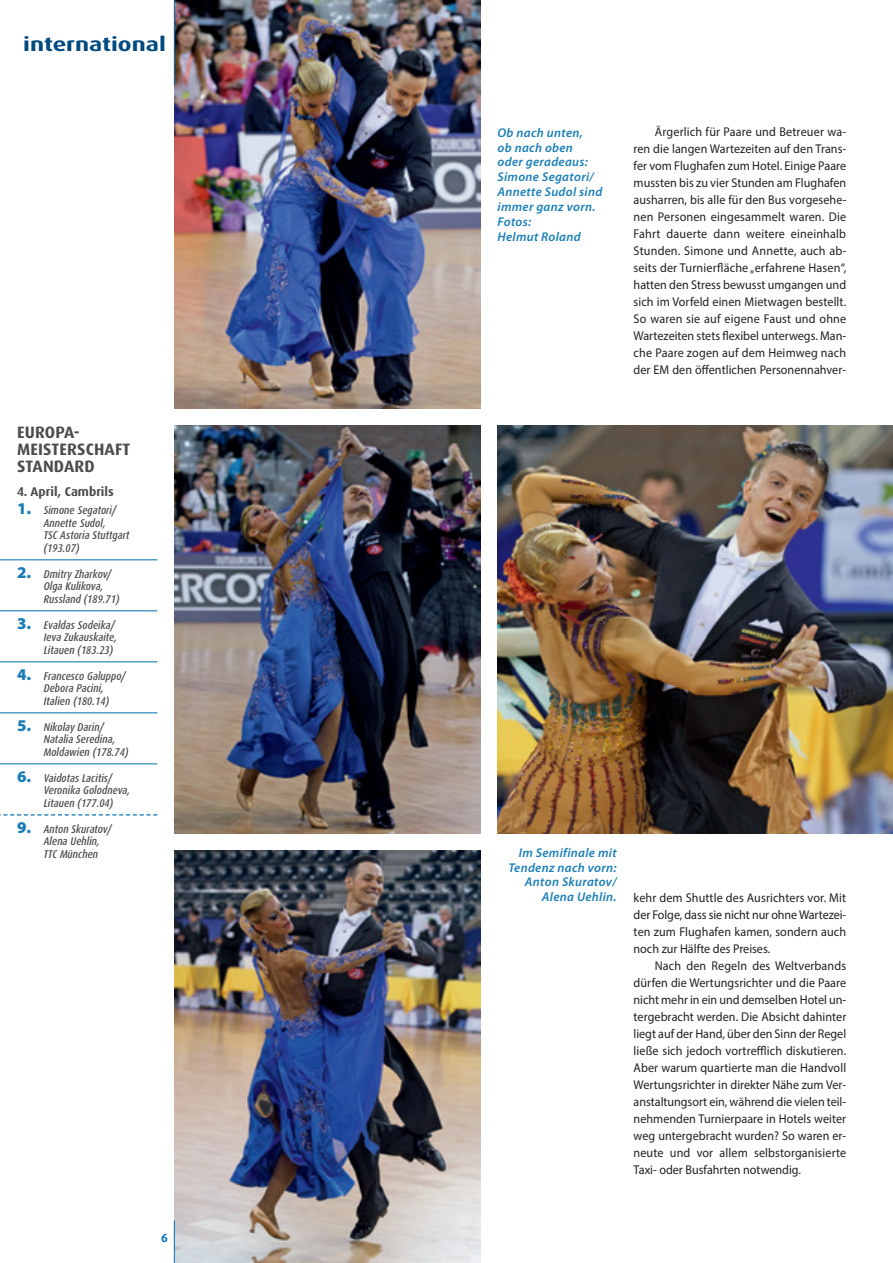
<style>
.page{position:relative;width:893px;height:1263px;background:#fff}
.page>*{position:absolute;margin:0;border:0;box-sizing:border-box;transform-origin:0 0}
.t1{font:700 19.5px "Dax OT";color:#004a7f;scale:1.25 1}
.t2{font:700 16.5px/17px "Dax OT";letter-spacing:.01em;color:#4b4c4d}
.t3{font:12.75px/17px "Myriad Pro";letter-spacing:.005em;color:#231f20;text-align:justify;scale:.95 1}
.t4{font:italic 600 12.75px/14.9px "Myriad Pro";letter-spacing:.025em;color:#197eb7}
.t5{font:700 12.75px "Dax OT";color:#4b4c4d}
.t6{font:700 12px "Dax OT";color:#0072bc}
.t7{font:italic 500 condensed 11.25px/12.8px "Dax OT";color:#4b4c4d}
.s1{font-family:"Myriad Pro";font-weight:900;font-style:normal;font-stretch:normal;font-size:16.5px;color:#197eb7}
</style>
<div class="page">
<img style="left:174px;top:0;width:306px;height:408px">
<img style="left:174px;top:425px;width:306px;height:408px">
<img style="left:174px;top:850px;width:306px;height:413px">
<img style="left:497px;top:425px;width:396px;height:408px">
<hr style="left:0;top:559px;width:157px;height:1px;background:#197eb7">
<hr style="left:0;top:610px;width:157px;height:1px;background:#197eb7">
<hr style="left:0;top:661px;width:157px;height:1px;background:#197eb7">
<hr style="left:0;top:712px;width:157px;height:1px;background:#197eb7">
<hr style="left:0;top:763px;width:157px;height:1px;background:#197eb7">
<svg style="left:0;top:814px;width:157px;height:1px"></svg>
<hr style="left:174px;top:1220px;width:1px;height:43px;background:#0072bc">
<hr style="left:174px;top:0;width:1px;height:85px;background:#0072bc">
<h1 class="t1" style="left:23px;top:36px;width:116px">international</h1>
<p class="t2" style="left:17px;top:425px;width:115px">EUROPA-<br>MEISTERSCHAFT<br>STANDARD</p>
<p class="t5" style="left:17px;top:486px;width:98px">4. April, Cambrils</p>
<p class="t7" style="left:44px;top:504px;width:87px;text-indent:-27px"><span class="s1">1.</span> Simone Segatori/<br>Annette Sudol,<br>TSC Astoria Stuttgart (193.07)</p>
<p class="t7" style="left:44px;top:568px;width:77px;text-indent:-27px"><span class="s1">2.</span> Dmitry Zharkov/<br>Olga Kulikova,<br>Russland (189.71)</p>
<p class="t7" style="left:44px;top:619px;width:75px;text-indent:-27px"><span class="s1">3.</span> Evaldas Sodeika/<br>Ieva Zukauskaite,<br>Litauen (183.23)</p>
<p class="t7" style="left:44px;top:670px;width:83px;text-indent:-27px"><span class="s1">4.</span> Francesco Galuppo/<br>Debora Pacini,<br>Italien (180.14)</p>
<p class="t7" style="left:44px;top:721px;width:86px;text-indent:-27px"><span class="s1">5.</span> Nikolay Darin/<br>Natalia Seredina,<br>Moldawien (178.74)</p>
<p class="t7" style="left:44px;top:772px;width:88px;text-indent:-27px"><span class="s1">6.</span> Vaidotas Lacitis/<br>Veronika Golodneva,<br>Litauen (177.04)</p>
<p class="t7" style="left:44px;top:823px;width:69px;text-indent:-27px"><span class="s1">9.</span> Anton Skuratov/<br>Alena Uehlin,<br>TTC München</p>
<p class="t6" style="left:161px;top:1232px;width:8px">6</p>
<p class="t4" style="left:497px;top:126px;width:106px">Ob nach unten,<br>ob nach oben<br>oder geradeaus:<br>Simone Segatori/<br>Annette Sudol sind immer ganz vorn.<br>Fotos:<br>Helmut Roland</p>
<p class="t3" style="left:634px;top:124px;width:226px;text-indent:21px">Ärgerlich für Paare und Betreuer wa&shy;ren die langen Wartezeiten auf den Trans&shy;fer vom Flughafen zum Hotel. Einige Paare mussten bis zu vier Stunden am Flughafen ausharren, bis alle für den Bus vorgesehe&shy;nen Personen eingesammelt waren. Die Fahrt dauerte dann weitere eineinhalb Stunden. Simone und Annette, auch ab&shy;seits der Turnierfläche „erfahrene Hasen“, hatten den Stress bewusst umgangen und sich im Vorfeld einen Mietwagen bestellt.<br>So waren sie auf eigene Faust und ohne Wartezeiten stets flexibel unterwegs. Man&shy;che Paare zogen auf dem Heimweg nach der EM den öffentlichen Personennahver-</p>
<p class="t4" style="left:508px;top:846px;width:110px;text-align:right">Im Semifinale mit<br>Tendenz nach vorn:<br>Anton Skuratov/<br>Alena Uehlin.</p>
<p class="t3" style="left:634px;top:890px;width:225px">kehr dem Shuttle des Ausrichters vor. Mit der Folge, dass sie nicht nur ohne Wartezei&shy;ten zum Flughafen kamen, sondern auch noch zur Hälfte des Preises.</p>
<p class="t3" style="left:634px;top:958px;width:225px;text-indent:21px">Nach den Regeln des Weltverbands dürfen die Wertungsrichter und die Paare nicht mehr in ein und demselben Hotel un&shy;tergebracht werden. Die Absicht dahinter liegt auf der Hand, über den Sinn der Regel ließe sich jedoch vortrefflich diskutieren.<br>Aber warum quartierte man die Handvoll Wertungsrichter in direkter Nähe zum Ver&shy;anstaltungsort ein, während die vielen teil&shy;nehmenden Turnierpaare in Hotels weiter weg untergebracht wurden? So waren er&shy;neute und vor allem selbstorganisierte Taxi- oder Busfahrten notwendig.</p>
</div>
